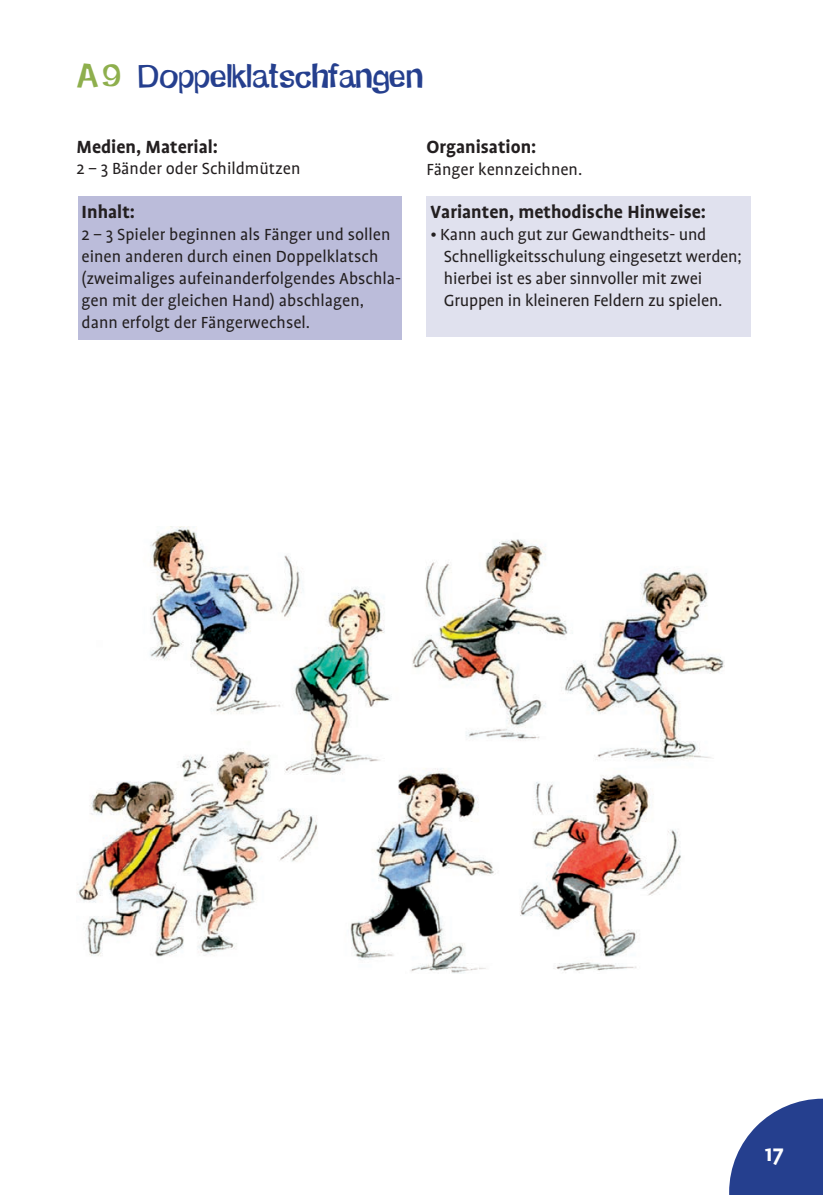
<style>
.page{position:relative;width:823px;height:1195px;background:#fff}
.page>*{position:absolute;margin:0;border:0;box-sizing:border-box;transform-origin:0 0}
.t1{font:31.5px "Schmelvetica";color:#253f8e}
.t2{font:700 24.5px "Profile";color:#fff}
.t3{font:700 20.12px "Profile";color:#231f20}
.t4{font:18.38px/21.9px "Profile";color:#231f20}
.s1{color:#8eaf4d}
</style>
<div class="page">
<div style="left:426px;top:196px;width:325px;height:141px;background:#e0e1ee"></div>
<div style="left:78px;top:196px;width:323px;height:32px;background:#bbbcda"></div>
<div style="left:78px;top:221px;width:323px;height:116px;background:#bbbcda"></div>
<img style="left:77px;top:527px;width:647px;height:446px">
<svg style="left:729px;top:1098px;width:94px;height:97px"></svg>
<h1 class="t1" style="left:78px;top:53px;width:347px"><span class="s1">A9</span> Doppelklatschfangen</h1>
<p class="t3" style="left:76px;top:136px;width:143px">Medien, Material:</p>
<p class="t4" style="left:76px;top:158px;width:225px">2 – 3 Bänder oder Schildmützen</p>
<p class="t3" style="left:82px;top:201px;width:55px">Inhalt:</p>
<p class="t4" style="left:82px;top:224px;width:321px">2 – 3 Spieler beginnen als Fänger und sollen einen anderen durch einen Doppelklatsch (zweimaliges aufeinanderfolgendes Abschla&shy;gen mit der gleichen Hand) abschlagen, dann erfolgt der Fängerwechsel.</p>
<p class="t3" style="left:426px;top:136px;width:111px">Organisation:</p>
<p class="t4" style="left:426px;top:159px;width:157px">Fänger kennzeichnen.</p>
<p class="t3" style="left:430px;top:201px;width:277px">Varianten, methodische Hinweise:</p>
<p class="t4" style="left:444px;top:224px;width:299px;text-indent:-14px">• Kann auch gut zur Gewandtheits- und Schnelligkeitsschulung eingesetzt werden; hierbei ist es aber sinnvoller mit zwei Gruppen in kleineren Feldern zu spielen.</p>
<h2 class="t2" style="left:765px;top:1140px;width:20px">17</h2>
</div>
